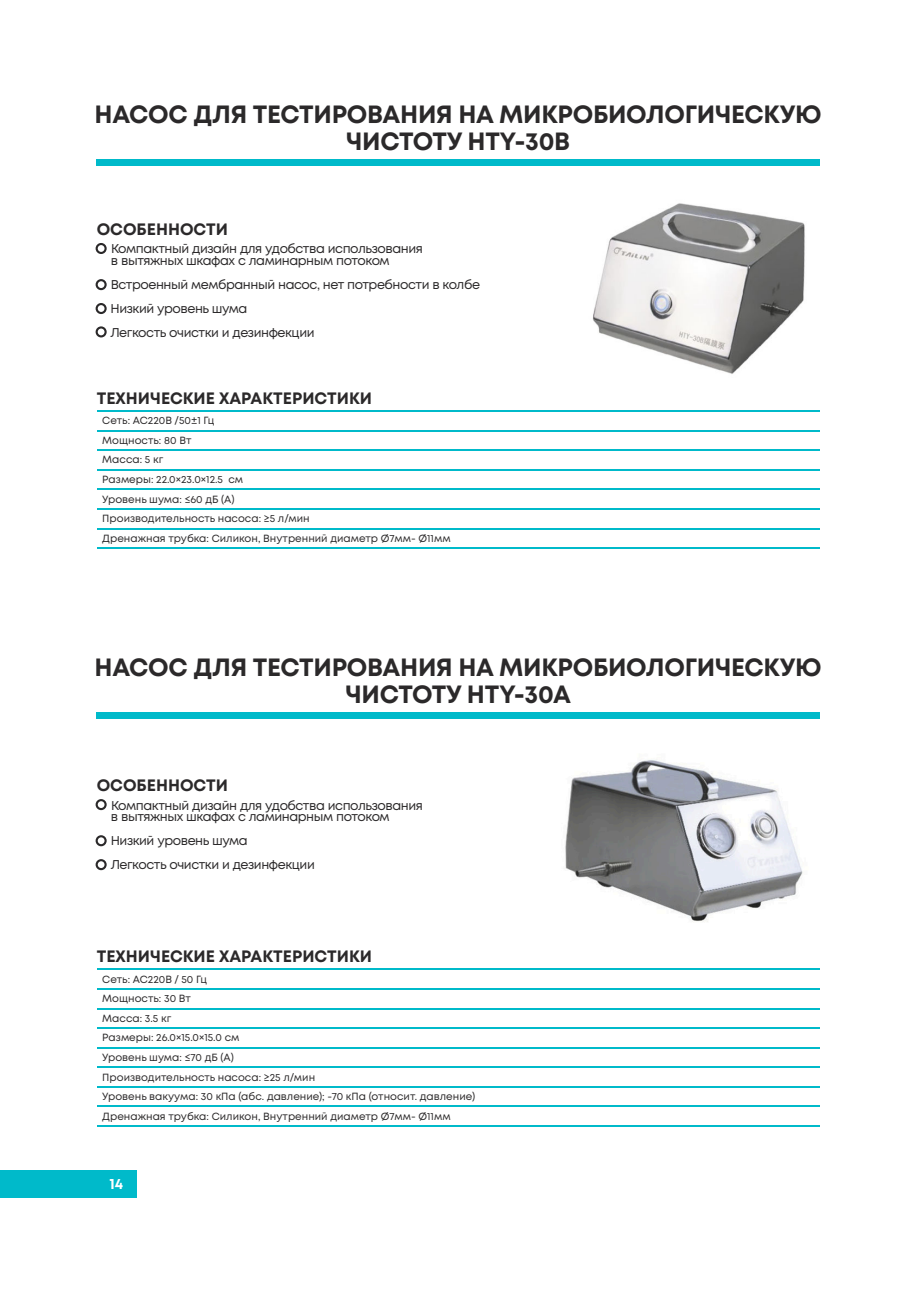
<style>
.page{position:relative;width:919px;height:1289px;background:#fff}
.page>*{position:absolute;margin:0;border:0;box-sizing:border-box;transform-origin:0 0}
.t1{font:700 24.9px/26.4px "Mont";letter-spacing:-.01em;color:#2b292a;text-align:center}
.t2{font:700 16.5px "Mont";color:#2b292a}
.t3{font:700 15px "Mont";color:#fff}
.t4{font:12.75px/23.7px "Mont";letter-spacing:-.035em;color:#2b292a}
.t5{font:10.35px/19.5px "Mont";color:#2b292a}
</style>
<div class="page">
<img style="left:557px;top:718px;width:255px;height:204px">
<img style="left:593px;top:203px;width:212px;height:171px">
<div style="left:97px;top:159px;width:723px;height:7px;background:#00baca"></div>
<div style="left:96px;top:243px;width:11px;height:11px;border:2px solid #2b292a;border-radius:50%"></div>
<div style="left:96px;top:279px;width:11px;height:11px;border:2px solid #2b292a;border-radius:50%"></div>
<div style="left:96px;top:303px;width:11px;height:11px;border:2px solid #2b292a;border-radius:50%"></div>
<div style="left:96px;top:326px;width:11px;height:11px;border:2px solid #2b292a;border-radius:50%"></div>
<hr style="left:97px;top:410px;width:722px;height:2px;background:#00baca">
<hr style="left:97px;top:430px;width:722px;height:1px;background:#00baca">
<hr style="left:97px;top:449px;width:722px;height:2px;background:#00baca">
<hr style="left:97px;top:469px;width:722px;height:1px;background:#00baca">
<hr style="left:97px;top:488px;width:722px;height:2px;background:#00baca">
<hr style="left:97px;top:508px;width:722px;height:1px;background:#00baca">
<hr style="left:97px;top:528px;width:722px;height:1px;background:#00baca">
<hr style="left:97px;top:547px;width:722px;height:2px;background:#00baca">
<div style="left:97px;top:712px;width:723px;height:6px;background:#00baca"></div>
<div style="left:96px;top:799px;width:11px;height:11px;border:2px solid #2b292a;border-radius:50%"></div>
<div style="left:96px;top:835px;width:11px;height:11px;border:2px solid #2b292a;border-radius:50%"></div>
<div style="left:96px;top:859px;width:11px;height:11px;border:2px solid #2b292a;border-radius:50%"></div>
<hr style="left:97px;top:968px;width:722px;height:2px;background:#00baca">
<hr style="left:97px;top:988px;width:722px;height:1px;background:#00baca">
<hr style="left:97px;top:1007px;width:722px;height:2px;background:#00baca">
<hr style="left:97px;top:1027px;width:722px;height:1px;background:#00baca">
<hr style="left:97px;top:1046px;width:722px;height:2px;background:#00baca">
<hr style="left:97px;top:1066px;width:722px;height:1px;background:#00baca">
<hr style="left:97px;top:1086px;width:722px;height:1px;background:#00baca">
<hr style="left:97px;top:1105px;width:722px;height:2px;background:#00baca">
<hr style="left:97px;top:1125px;width:722px;height:1px;background:#00baca">
<div style="left:0;top:1170px;width:137px;height:27px;background:#00baca"></div>
<h1 class="t1" style="left:94px;top:101px;width:728px">НАСОС ДЛЯ ТЕСТИРОВАНИЯ НА МИКРОБИОЛОГИЧЕСКУЮ<br>ЧИСТОТУ HTY-30B</h1>
<h2 class="t2" style="left:97px;top:220px;width:133px">ОСОБЕННОСТИ</h2>
<p class="t4" style="left:111px;top:243px;width:313px;line-height:11.9px">Компактный дизайн для удобства использования в вытяжных шкафах с ламинарным потоком</p>
<p class="t4" style="left:110px;top:273px;width:371px">Встроенный мембранный насос, нет потребности в колбе<br>Низкий уровень шума<br>Легкость очистки и дезинфекции</p>
<h2 class="t2" style="left:97px;top:389px;width:277px">ТЕХНИЧЕСКИЕ ХАРАКТЕРИСТИКИ</h2>
<p class="t5" style="left:102px;top:411px;width:142px">Сеть: AC220В /50±1 Гц<br>Мощность: 80 Вт<br>Масса: 5 кг<br>Размеры: 22.0×23.0×12.5 см</p>
<p class="t5" style="left:102px;top:489px;width:350px">Уровень шума: ≤60 дБ (A)<br>Производительность насоса: ≥5 л/мин<br>Дренажная трубка: Силикон, Внутренний диаметр Ø7мм- Ø11мм</p>
<h1 class="t1" style="left:94px;top:654px;width:728px">НАСОС ДЛЯ ТЕСТИРОВАНИЯ НА МИКРОБИОЛОГИЧЕСКУЮ<br>ЧИСТОТУ HTY-30A</h1>
<h2 class="t2" style="left:97px;top:776px;width:133px">ОСОБЕННОСТИ</h2>
<p class="t4" style="left:111px;top:799px;width:313px;line-height:11.9px">Компактный дизайн для удобства использования в вытяжных шкафах с ламинарным потоком</p>
<p class="t4" style="left:111px;top:829px;width:206px">Низкий уровень шума<br>Легкость очистки и дезинфекции</p>
<h2 class="t2" style="left:97px;top:947px;width:277px">ТЕХНИЧЕСКИЕ ХАРАКТЕРИСТИКИ</h2>
<p class="t5" style="left:102px;top:969px;width:139px">Сеть: AC220В / 50 Гц<br>Мощность: 30 Вт<br>Масса: 3.5 кг<br>Размеры: 26.0×15.0×15.0 см</p>
<p class="t5" style="left:102px;top:1047px;width:374px">Уровень шума: ≤70 дБ (A)<br>Производительность насоса: ≥25 л/мин<br>Уровень вакуума: 30 кПа (абс. давление); -70 кПа (относит. давление)<br>Дренажная трубка: Силикон, Внутренний диаметр Ø7мм- Ø11мм</p>
<h3 class="t3" style="left:109px;top:1175px;width:15px">14</h3>
</div>
